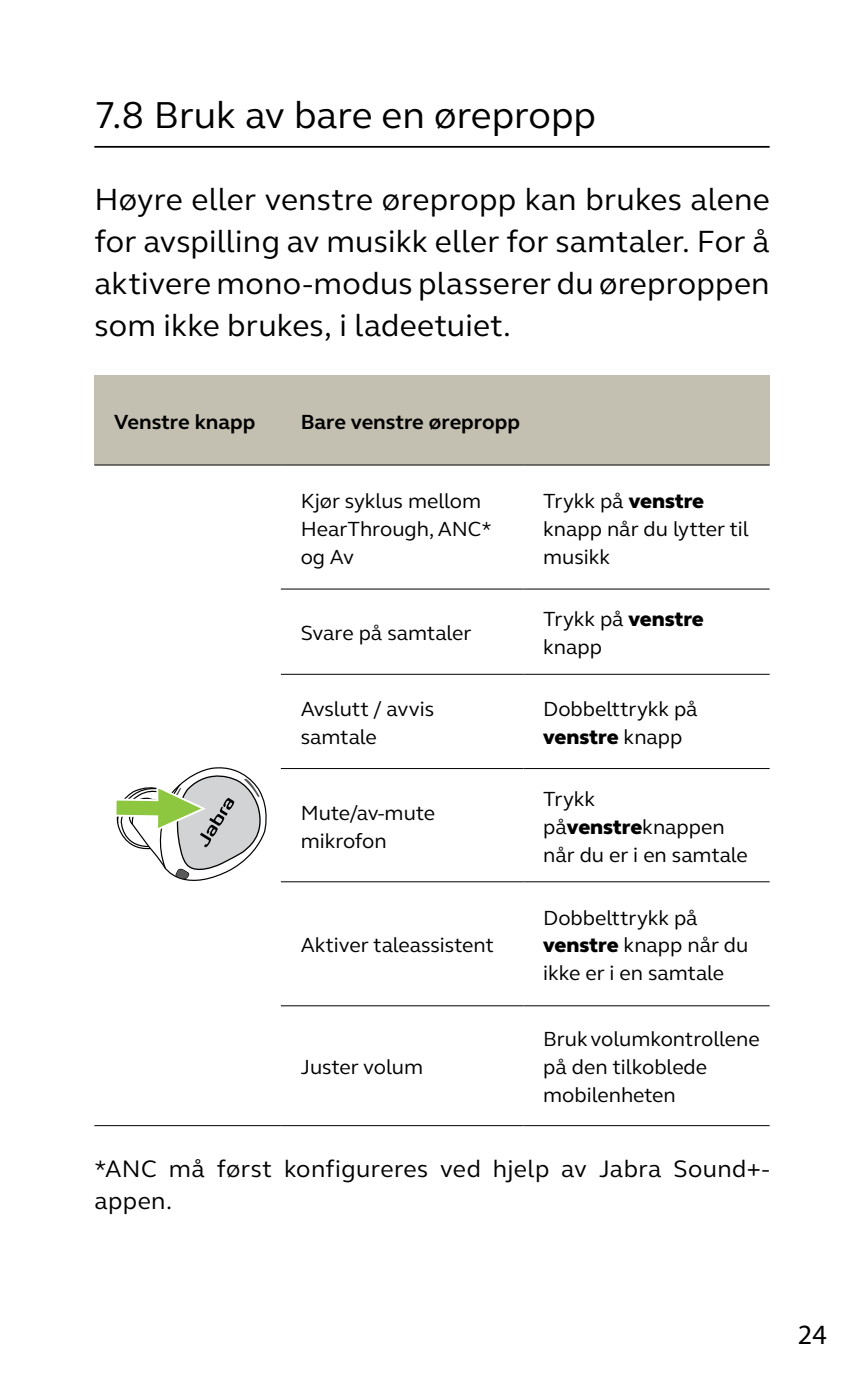
<style>
.page{position:relative;width:864px;height:1389px;background:#fff}
.page>*{position:absolute;margin:0;border:0;box-sizing:border-box;transform-origin:0 0}
.t1{font:38.5px "GN Elliot";color:#000}
.t2{font:31.5px/42px "GN Elliot";letter-spacing:.01em;color:#000;text-align:justify}
.t3{font:28px "Myriad Pro";color:#000}
.t4{font:24.5px/31.5px "GN Elliot";letter-spacing:.02em;color:#000}
.t5{font:21px/28px "GN Elliot";color:#000}
.t6{font:700 21px "GN Elliot";color:#000}
.s1{font-weight:800}
</style>
<div class="page">
<hr style="left:94px;top:146px;width:675px;height:2px;background:#000">
<div style="left:94px;top:375px;width:187px;height:90px;background:#c4c0b1"></div>
<div style="left:281px;top:375px;width:488px;height:90px;background:#c4c0b1"></div>
<hr style="left:94px;top:464px;width:187px;height:2px;background:#000">
<hr style="left:94px;top:1125px;width:187px;height:1px;background:#000">
<hr style="left:281px;top:464px;width:242px;height:2px;background:#000">
<hr style="left:523px;top:464px;width:246px;height:2px;background:#000">
<hr style="left:281px;top:588px;width:242px;height:2px;background:#000">
<hr style="left:523px;top:588px;width:246px;height:2px;background:#000">
<hr style="left:281px;top:674px;width:242px;height:1px;background:#000">
<hr style="left:523px;top:674px;width:246px;height:1px;background:#000">
<hr style="left:281px;top:768px;width:242px;height:1px;background:#000">
<hr style="left:523px;top:768px;width:246px;height:1px;background:#000">
<hr style="left:281px;top:881px;width:242px;height:1px;background:#000">
<hr style="left:523px;top:881px;width:246px;height:1px;background:#000">
<hr style="left:281px;top:1005px;width:242px;height:1px;background:#000">
<hr style="left:523px;top:1005px;width:246px;height:1px;background:#000">
<hr style="left:281px;top:1125px;width:242px;height:1px;background:#000">
<hr style="left:523px;top:1125px;width:246px;height:1px;background:#000">
<svg style="left:116px;top:767px;width:151px;height:114px"></svg>
<h1 class="t1" style="left:94px;top:89px;width:503px">7.8 Bruk av bare en ørepropp</h1>
<h2 class="t2" style="left:94px;top:177px;width:676px">Høyre eller venstre ørepropp kan brukes alene for avspilling av musikk eller for samtaler. For å aktivere mono-modus plasserer du øreproppen som ikke brukes, i ladeetuiet.</h2>
<p class="t6" style="left:114px;top:408px;width:143px">Venstre knapp</p>
<p class="t6" style="left:300px;top:408px;width:221px">Bare venstre ørepropp</p>
<p class="t5" style="left:300px;top:486px;width:192px">Kjør syklus mellom<br>HearThrough, ANC* og Av</p>
<p class="t5" style="left:543px;top:486px;width:207px">Trykk på <span class="s1">venstre </span>knapp når du lytter til musikk</p>
<p class="t5" style="left:300px;top:619px;width:172px">Svare på samtaler</p>
<p class="t5" style="left:543px;top:605px;width:162px">Trykk på <span class="s1">venstre </span>knapp</p>
<p class="t5" style="left:300px;top:695px;width:135px">Avslutt / avvis samtale</p>
<p class="t5" style="left:543px;top:695px;width:156px">Dobbelttrykk på <span class="s1">venstre</span> knapp</p>
<p class="t5" style="left:300px;top:798px;width:136px">Mute/av-mute mikrofon</p>
<p class="t5" style="left:300px;top:931px;width:194px">Aktiver taleassistent</p>
<p class="t5" style="left:300px;top:1053px;width:124px">Juster volum</p>
<p class="t5" style="left:543px;top:784px;width:206px">Trykk på<span class="s1">venstre</span>knappen når du er i en samtale</p>
<p class="t5" style="left:543px;top:903px;width:206px">Dobbelttrykk på <span class="s1">venstre</span> knapp når du ikke er i en samtale</p>
<p class="t5" style="left:543px;top:1025px;width:218px">Bruk volumkontrollene på den tilkoblede mobilenheten</p>
<p class="t4" style="left:94px;top:1153px;width:676px">*ANC må først konfigureres ved hjelp av Jabra Sound+- appen.</p>
<h3 class="t3" style="left:797px;top:1317px;width:30px">24</h3>
</div>
